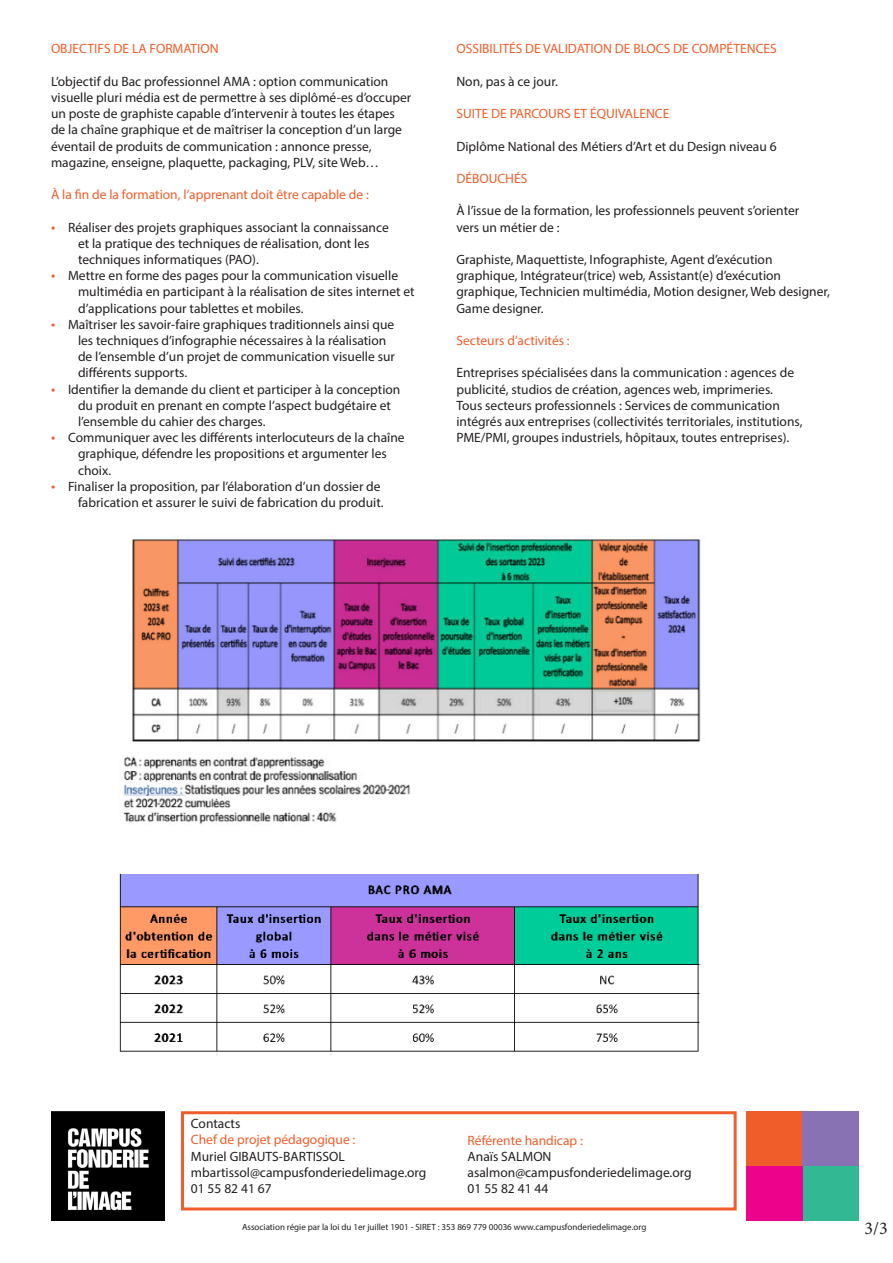
<style>
.page{position:relative;width:893px;height:1263px;background:#fff}
.page>*{position:absolute;margin:0;border:0;box-sizing:border-box;transform-origin:0 0}
.t1{font:18px "Minion Pro";color:#231f20}
.t2{font:13.5px/16.2px "Myriad Pro";color:#231f20}
.t3{font:13.5px "Myriad Pro";color:#f15d2a}
.t4{font:9px "Myriad Pro";color:#231f20}
.s1{font-size:15px;color:#f15d2a}
</style>
<div class="page">
<div style="left:181px;top:1111px;width:556px;height:99px;border:3px solid #f15d2a"></div>
<div style="left:746px;top:1112px;width:56px;height:54px;background:#f15d2a"></div>
<div style="left:803px;top:1166px;width:56px;height:54px;background:#32b994"></div>
<div style="left:802px;top:1112px;width:57px;height:54px;background:#8972b3"></div>
<div style="left:746px;top:1166px;width:56px;height:54px;background:#ed028c"></div>
<img style="left:51px;top:1112px;width:113px;height:108px">
<img style="left:123px;top:539px;width:578px;height:285px">
<img style="left:119px;top:874px;width:583px;height:182px">
<p class="t3" style="left:51px;top:40px;width:169px">OBJECTIFS DE LA FORMATION</p>
<p class="t2" style="left:51px;top:73px;width:362px">L’objectif du Bac professionnel AMA : option communication visuelle pluri média est de permettre à ses diplômé-es d’occuper un poste de graphiste capable d’intervenir à toutes les étapes de la chaîne graphique et de maîtriser la conception d’un large éventail de produits de communication : annonce presse, magazine, enseigne, plaquette, packaging, PLV, site Web…</p>
<p class="t3" style="left:51px;top:186px;width:319px">À la fin de la formation, l’apprenant doit être capable de :</p>
<p class="t2" style="left:78px;top:219px;width:312px;text-indent:-27px"><span class="s1">•</span> Réaliser des projets graphiques associant la connaissance et la pratique des techniques de réalisation, dont les techniques informatiques (PAO).</p>
<p class="t2" style="left:78px;top:267px;width:338px;text-indent:-27px"><span class="s1">•</span> Mettre en forme des pages pour la communication visuelle multimédia en participant à la réalisation de sites internet et d’applications pour tablettes et mobiles.</p>
<p class="t2" style="left:78px;top:316px;width:318px;text-indent:-27px"><span class="s1">•</span> Maîtriser les savoir-faire graphiques traditionnels ainsi que les techniques d’infographie nécessaires à la réalisation de l’ensemble d’un projet de communication visuelle sur différents supports.</p>
<p class="t2" style="left:78px;top:381px;width:324px;text-indent:-27px"><span class="s1">•</span> Identifier la demande du client et participer à la conception du produit en prenant en compte l’aspect budgétaire et l’ensemble du cahier des charges.</p>
<p class="t2" style="left:78px;top:429px;width:328px;text-indent:-27px"><span class="s1">•</span> Communiquer avec les différents interlocuteurs de la chaîne graphique, défendre les propositions et argumenter les choix.</p>
<p class="t2" style="left:51px;top:478px;width:334px;text-align:right"><span class="s1">•</span> Finaliser la proposition, par l’élaboration d’un dossier de fabrication et assurer le suivi de fabrication du produit.</p>
<p class="t3" style="left:456px;top:40px;width:322px">OSSIBILITÉS DE VALIDATION DE BLOCS DE COMPÉTENCES</p>
<p class="t2" style="left:456px;top:73px;width:103px">Non, pas à ce jour.</p>
<p class="t3" style="left:456px;top:105px;width:215px">SUITE DE PARCOURS ET ÉQUIVALENCE</p>
<p class="t2" style="left:456px;top:138px;width:322px">Diplôme National des Métiers d’Art et du Design niveau 6</p>
<p class="t3" style="left:456px;top:170px;width:72px">DÉBOUCHÉS</p>
<p class="t2" style="left:456px;top:202px;width:344px">À l’issue de la formation, les professionnels peuvent s’orienter vers un métier de :</p>
<p class="t2" style="left:456px;top:251px;width:375px">Graphiste, Maquettiste, Infographiste, Agent d’exécution graphique, Intégrateur(trice) web, Assistant(e) d’exécution graphique, Technicien multimédia, Motion designer, Web designer, Game designer.</p>
<p class="t3" style="left:456px;top:332px;width:115px">Secteurs d’activités :</p>
<p class="t2" style="left:456px;top:364px;width:339px">Entreprises spécialisées dans la communication : agences de publicité, studios de création, agences web, imprimeries.</p>
<p class="t2" style="left:456px;top:397px;width:348px">Tous secteurs professionnels : Services de communication intégrés aux entreprises (collectivités territoriales, institutions,<br>PME/PMI, groupes industriels, hôpitaux, toutes entreprises).</p>
<p class="t2" style="left:191px;top:1115px;width:51px">Contacts</p>
<p class="t3" style="left:191px;top:1131px;width:166px">Chef de projet pédagogique :</p>
<p class="t2" style="left:191px;top:1148px;width:156px">Muriel GIBAUTS-BARTISSOL</p>
<p class="t2" style="left:191px;top:1164px;width:237px">mbartissol@campusfonderiedelimage.org</p>
<p class="t2" style="left:191px;top:1180px;width:82px">01 55 82 41 67</p>
<p class="t4" style="left:242px;top:1221px;width:406px">Association régie par la loi du 1er juillet 1901 - SIRET : 353 869 779 00036 www.campusfonderiedelimage.org</p>
<p class="t1" style="left:865px;top:1216px;width:25px">3/3</p>
<p class="t3" style="left:468px;top:1132px;width:117px">Référente handicap :</p>
<p class="t2" style="left:468px;top:1148px;width:85px">Anaïs SALMON</p>
<p class="t2" style="left:468px;top:1164px;width:226px">asalmon@campusfonderiedelimage.org</p>
<p class="t2" style="left:468px;top:1180px;width:82px">01 55 82 41 44</p>
</div>
